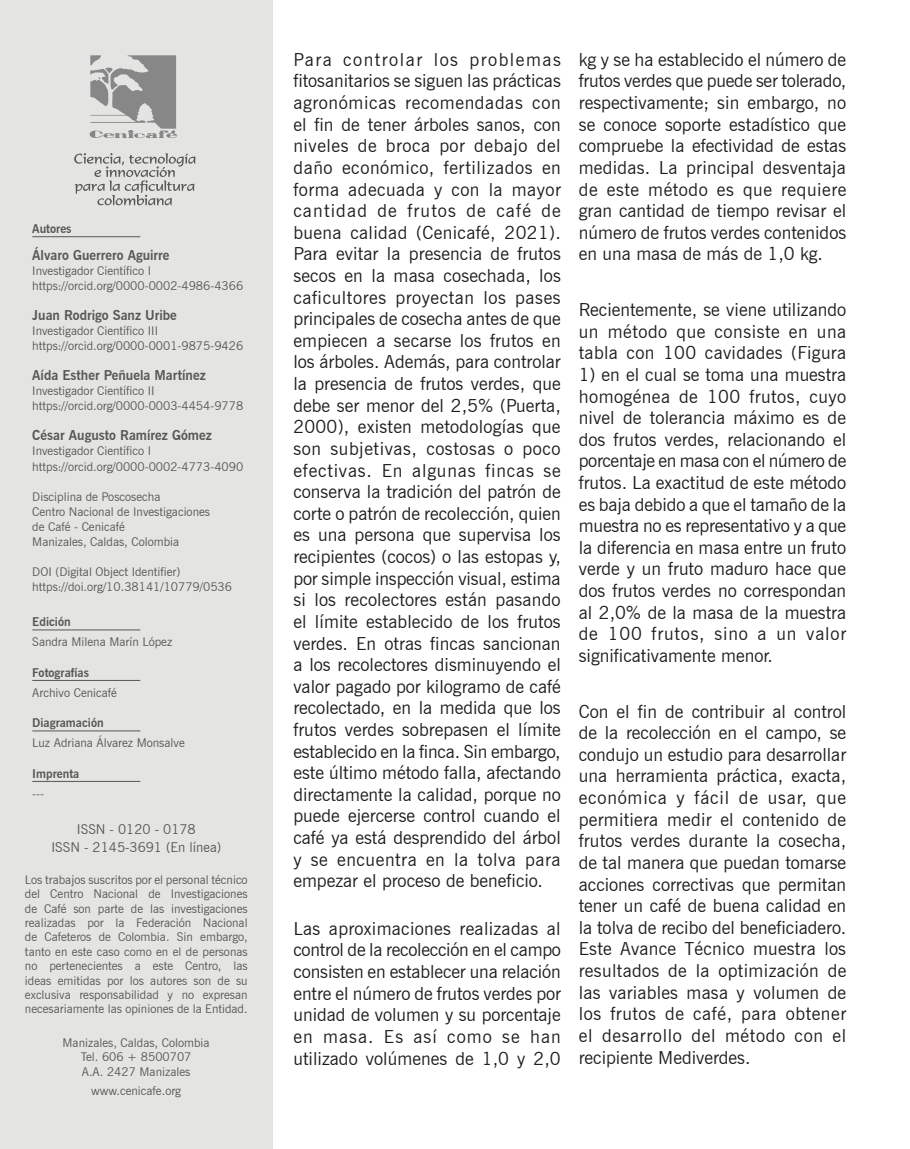
<style>
.page{position:relative;width:910px;height:1149px;background:#fff}
.page>*{position:absolute;margin:0;border:0;box-sizing:border-box;transform-origin:0 0}
.t1{font:18px/21.6px "News Gothic BT";color:#1d1d1b;text-align:justify}
.t2{font:700 13.5px "News Gothic BT";color:#575756}
.t3{font:13.5px/17.9px "News Gothic BT";color:#575756;text-align:center}
.t4{font:12px/14.4px "News Gothic BT";color:#575756}
.t5{font:700 12px "News Gothic BT";color:#575756}
</style>
<div class="page">
<div style="left:0;top:0;width:272px;height:1148px;background:#e4e4e3"></div>
<svg style="left:74px;top:153px;width:121px;height:52px"></svg>
<svg style="left:89px;top:55px;width:88px;height:84px"></svg>
<hr style="left:32px;top:236px;width:108px;height:1px;background:#575756">
<hr style="left:32px;top:629px;width:108px;height:1px;background:#575756">
<hr style="left:32px;top:679px;width:108px;height:1px;background:#575756">
<hr style="left:32px;top:730px;width:108px;height:1px;background:#575756">
<hr style="left:32px;top:780px;width:108px;height:1px;background:#575756">
<p class="t5" style="left:32px;top:221px;width:41px">Autores</p>
<p class="t2" style="left:32px;top:247px;width:139px">Álvaro Guerrero Aguirre</p>
<p class="t4" style="left:32px;top:263px;width:212px;line-height:15px">Investigador Científico I https://orcid.org/0000-0002-4986-4366</p>
<p class="t2" style="left:32px;top:307px;width:146px">Juan Rodrigo Sanz Uribe</p>
<p class="t4" style="left:32px;top:323px;width:212px;line-height:15px">Investigador Científico III https://orcid.org/0000-0001-9875-9426</p>
<p class="t2" style="left:32px;top:367px;width:175px">Aída Esther Peñuela Martínez</p>
<p class="t4" style="left:32px;top:383px;width:212px;line-height:15px">Investigador Científico II https://orcid.org/0000-0003-4454-9778</p>
<p class="t2" style="left:32px;top:427px;width:181px">César Augusto Ramírez Gómez</p>
<p class="t4" style="left:32px;top:443px;width:212px;line-height:15px">Investigador Científico I https://orcid.org/0000-0002-4773-4090</p>
<p class="t4" style="left:32px;top:488px;width:179px;line-height:15px">Disciplina de Poscosecha<br>Centro Nacional de Investigaciones de Café - Cenicafé<br>Manizales, Caldas, Colombia</p>
<p class="t4" style="left:32px;top:563px;width:201px;line-height:15px">DOI (Digital Object Identifier) https://doi.org/10.38141/10779/0536</p>
<p class="t5" style="left:32px;top:614px;width:40px">Edición</p>
<p class="t4" style="left:32px;top:634px;width:141px">Sandra Milena Marín López</p>
<p class="t5" style="left:32px;top:665px;width:58px">Fotografías</p>
<p class="t4" style="left:32px;top:685px;width:86px">Archivo Cenicafé</p>
<p class="t5" style="left:32px;top:715px;width:73px">Diagramación</p>
<p class="t4" style="left:32px;top:735px;width:154px">Luz Adriana Álvarez Monsalve</p>
<p class="t5" style="left:32px;top:765px;width:49px">Imprenta</p>
<p class="t4" style="left:32px;top:786px;width:13px">---</p>
<p class="t3" style="left:51px;top:819px;width:171px">ISSN - 0120 - 0178<br>ISSN - 2145-3691 (En línea)</p>
<p class="t4" style="left:25px;top:871px;width:224px;text-align:justify">Los trabajos suscritos por el personal técnico del Centro Nacional de Investigaciones de Café son parte de las investigaciones realizadas por la Federación Nacional de Cafeteros de Colombia. Sin embargo, tanto en este caso como en el de personas no pertenecientes a este Centro, las ideas emitidas por los autores son de su exclusiva responsabilidad y no expresan necesariamente las opiniones de la Entidad.</p>
<p class="t4" style="left:63px;top:1034px;width:148px;text-align:center">Manizales, Caldas, Colombia<br>Tel. 606 + 8500707<br>A.A. 2427 Manizales</p>
<p class="t4" style="left:91px;top:1083px;width:91px">www.cenicafe.org</p>
<p class="t1" style="left:293px;top:48px;width:269px">Para controlar los problemas fitosanitarios se siguen las prácticas agronómicas recomendadas con el fin de tener árboles sanos, con niveles de broca por debajo del daño económico, fertilizados en forma adecuada y con la mayor cantidad de frutos de café de buena calidad (Cenicafé, 2021).<br>Para evitar la presencia de frutos secos en la masa cosechada, los caficultores proyectan los pases principales de cosecha antes de que empiecen a secarse los frutos en los árboles. Además, para controlar la presencia de frutos verdes, que debe ser menor del 2,5% (Puerta, 2000), existen metodologías que son subjetivas, costosas o poco efectivas. En algunas fincas se conserva la tradición del patrón de corte o patrón de recolección, quien es una persona que supervisa los recipientes (cocos) o las estopas y, por simple inspección visual, estima si los recolectores están pasando el límite establecido de los frutos verdes. En otras fincas sancionan a los recolectores disminuyendo el valor pagado por kilogramo de café recolectado, en la medida que los frutos verdes sobrepasen el límite establecido en la finca. Sin embargo, este último método falla, afectando directamente la calidad, porque no puede ejercerse control cuando el café ya está desprendido del árbol y se encuentra en la tolva para empezar el proceso de beneficio.</p>
<p class="t1" style="left:293px;top:917px;width:269px">Las aproximaciones realizadas al control de la recolección en el campo consisten en establecer una relación entre el número de frutos verdes por unidad de volumen y su porcentaje en masa. Es así como se han utilizado volúmenes de 1,0 y 2,0</p>
<p class="t1" style="left:579px;top:48px;width:269px">kg y se ha establecido el número de frutos verdes que puede ser tolerado, respectivamente; sin embargo, no se conoce soporte estadístico que compruebe la efectividad de estas medidas. La principal desventaja de este método es que requiere gran cantidad de tiempo revisar el número de frutos verdes contenidos en una masa de más de 1,0 kg.</p>
<p class="t1" style="left:579px;top:298px;width:269px">Recientemente, se viene utilizando un método que consiste en una tabla con 100 cavidades (Figura</p>
<p class="t1" style="left:579px;top:363px;width:269px">1) en el cual se toma una muestra homogénea de 100 frutos, cuyo nivel de tolerancia máximo es de dos frutos verdes, relacionando el porcentaje en masa con el número de frutos. La exactitud de este método es baja debido a que el tamaño de la muestra no es representativo y a que la diferencia en masa entre un fruto verde y un fruto maduro hace que dos frutos verdes no correspondan al 2,0% de la masa de la muestra de 100 frutos, sino a un valor significativamente menor.</p>
<p class="t1" style="left:579px;top:700px;width:269px">Con el fin de contribuir al control de la recolección en el campo, se condujo un estudio para desarrollar una herramienta práctica, exacta, económica y fácil de usar, que permitiera medir el contenido de frutos verdes durante la cosecha, de tal manera que puedan tomarse acciones correctivas que permitan tener un café de buena calidad en la tolva de recibo del beneficiadero.<br>Este Avance Técnico muestra los resultados de la optimización de las variables masa y volumen de los frutos de café, para obtener el desarrollo del método con el recipiente Mediverdes.</p>
</div>
